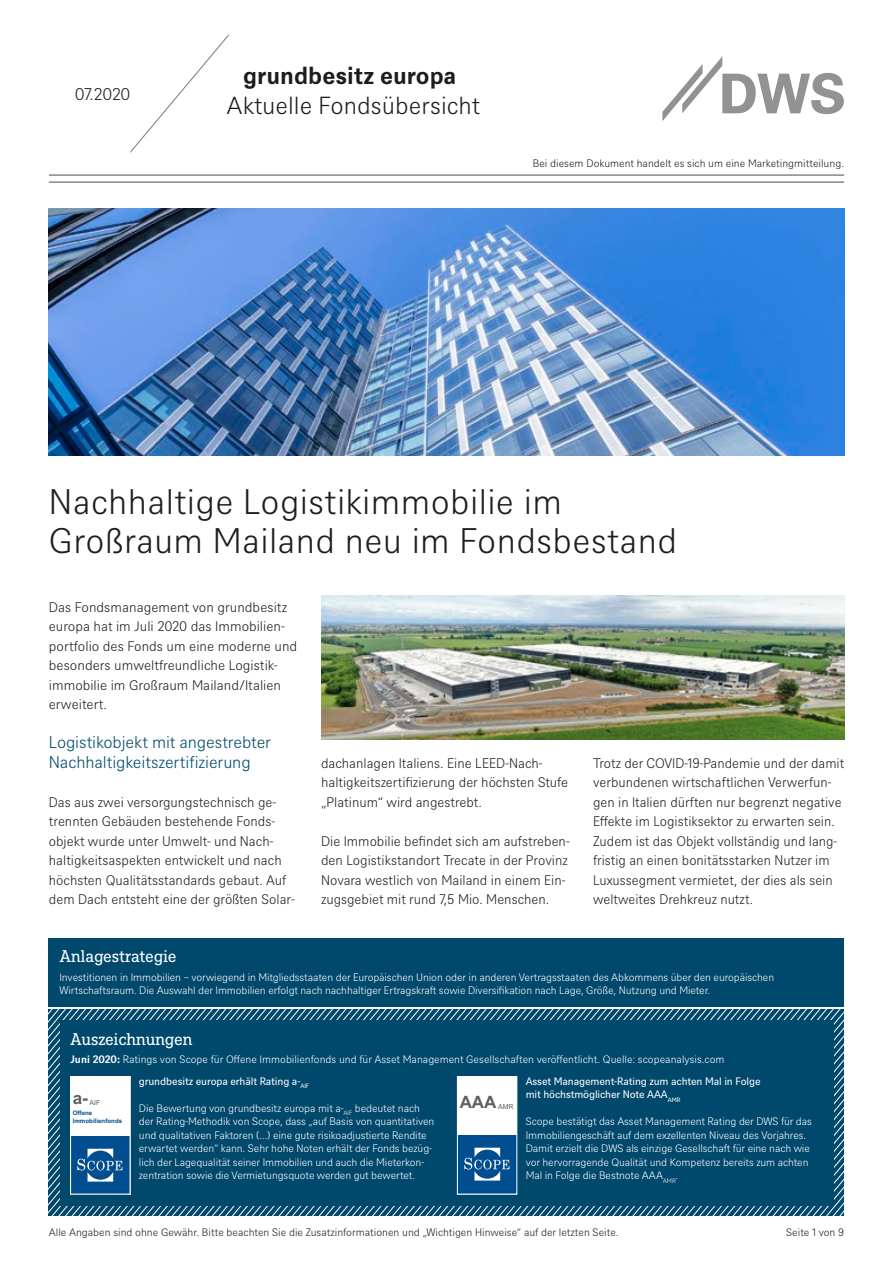
<style>
.page{position:relative;width:893px;height:1263px;background:#fff}
.page>*{position:absolute;margin:0;border:0;box-sizing:border-box;transform-origin:0 0}
.t1{font:300 34.5px/39px "DWS Sans";letter-spacing:.01em;color:#1d1d1b}
.t2{font:300 24px "DWS Sans";color:#1d1d1b}
.t3{font:700 24px "DWS Sans";color:#1d1d1b}
.t4{font:700 16.95px "Arial";color:#5f5f5e}
.t5{font:300 16.5px/19.5px "DWS Sans";letter-spacing:-.01em;color:#00486c}
.t6{font:16.5px "DWS Slab";letter-spacing:-.005em;color:#fff}
.t7{font:300 16.5px "DWS Sans";color:#1d1d1b}
.t8{font:300 13.5px/19.5px "DWS Sans";color:#1d1d1b}
.t9{font:300 10.5px/13.5px "DWS Sans";letter-spacing:-.01em;color:#fff}
.t10{font:300 10.5px "DWS Sans";color:#1d1d1b}
.t11{font:10.5px/13.5px "DWS Sans";letter-spacing:-.01em;color:#fff}
.t12{font:6.9px "Arial";color:#5f5f5e}
.t13{font:700 6.15px/7.4px "Arial";color:#004d8f}
.s1{font-weight:700}
.s2{font-weight:400}
</style>
<div class="page">
<svg style="left:130px;top:34px;width:99px;height:119px"></svg>
<hr style="left:49px;top:181px;width:795px;height:2px;background:#878787">
<hr style="left:49px;top:174px;width:795px;height:2px;background:#878787">
<svg style="left:662px;top:56px;width:182px;height:65px"></svg>
<img style="left:49px;top:209px;width:795px;height:247px">
<svg style="left:49px;top:1010px;width:795px;height:206px;background:#2f6987"></svg>
<div style="left:60px;top:1020px;width:773px;height:185px;background:#00486c"></div>
<div style="left:49px;top:938px;width:795px;height:69px;background:#00486c"></div>
<div style="left:71px;top:1135px;width:59px;height:59px;background:#004d8f"></div>
<div style="left:71px;top:1076px;width:59px;height:59px;background:#fff"></div>
<svg style="left:77px;top:1149px;width:46px;height:32px"></svg>
<div style="left:70px;top:1076px;width:60px;height:118px;border:1px solid #fff"></div>
<div style="left:457px;top:1134px;width:59px;height:60px;background:#004d8f"></div>
<div style="left:457px;top:1076px;width:59px;height:58px;background:#fff"></div>
<svg style="left:464px;top:1148px;width:45px;height:32px"></svg>
<div style="left:457px;top:1076px;width:60px;height:118px;border:1px solid #fff"></div>
<img style="left:321px;top:595px;width:523px;height:145px">
<h3 class="t7" style="left:75px;top:83px;width:57px">07.2020</h3>
<h2 class="t3" style="left:243px;top:58px;width:215px">grundbesitz europa</h2>
<h2 class="t2" style="left:227px;top:89px;width:255px">Aktuelle Fondsübersicht</h2>
<p class="t10" style="left:533px;top:156px;width:313px">Bei diesem Dokument handelt es sich um eine Marketingmitteilung.</p>
<h1 class="t1" style="left:49px;top:480px;width:630px">Nachhaltige Logistikimmobilie im<br>Großraum Mailand neu im Fondsbestand</h1>
<p class="t8" style="left:49px;top:596px;width:250px">Das Fondsmanagement von grundbesitz europa hat im Juli 2020 das Immobilien&shy;portfolio des Fonds um eine moderne und besonders umweltfreundliche Logistik&shy;immobilie im Großraum Mailand/Italien erweitert.</p>
<h3 class="t5" style="left:49px;top:731px;width:224px">Logistikobjekt mit angestrebter<br>Nachhaltigkeitszertifizierung</h3>
<p class="t8" style="left:49px;top:791px;width:247px">Das aus zwei versorgungstechnisch ge&shy;trennten Gebäuden bestehende Fonds&shy;objekt wurde unter Umwelt- und Nach&shy;haltigkeitsaspekten entwickelt und nach höchsten Qualitätsstandards gebaut. Auf dem Dach entsteht eine der größten Solar-</p>
<p class="t8" style="left:321px;top:752px;width:248px">dachanlagen Italiens. Eine LEED-Nach&shy;haltigkeitszertifizierung der höchsten Stufe „Platinum“ wird angestrebt.</p>
<p class="t8" style="left:321px;top:830px;width:250px">Die Immobilie befindet sich am aufstreben&shy;den Logistikstandort Trecate in der Provinz Novara westlich von Mailand in einem Ein&shy;zugsgebiet mit rund 7,5 Mio. Menschen.</p>
<p class="t8" style="left:593px;top:752px;width:253px">Trotz der COVID-19-Pandemie und der damit verbundenen wirtschaftlichen Verwerfun&shy;gen in Italien dürften nur begrenzt negative Effekte im Logistiksektor zu erwarten sein.<br>Zudem ist das Objekt vollständig und lang&shy;fristig an einen bonitätsstarken Nutzer im Luxussegment vermietet, der dies als sein weltweites Drehkreuz nutzt.</p>
<h3 class="t6" style="left:60px;top:945px;width:118px">Anlagestrategie</h3>
<p class="t9" style="left:60px;top:970px;width:716px;line-height:12.6px">Investitionen in Immobilien – vorwiegend in Mitgliedsstaaten der Europäischen Union oder in anderen Vertragsstaaten des Abkommens über den europäischen<br>Wirtschaftsraum. Die Auswahl der Immobilien erfolgt nach nachhaltiger Ertragskraft sowie Diversifikation nach Lage, Größe, Nutzung und Mieter.</p>
<h3 class="t6" style="left:70px;top:1028px;width:124px">Auszeichnungen</h3>
<p class="t9" style="left:139px;top:1047px;width:587px;line-height:22px;text-indent:-69px"><span class="s1">Juni 2020:</span> Ratings von Scope für Offene Immobilienfonds und für Asset Management Gesellschaften veröffentlicht. Quelle: scopeanalysis.com <span class="s2">grundbesitz europa erhält Rating a-</span><sub>AIF</sub></p>
<p class="t9" style="left:139px;top:1101px;width:297px">Die Bewertung von grundbesitz europa mit a-<sub>AIF</sub> bedeutet nach der Rating-Methodik von Scope, dass „auf Basis von quantitativen und qualitativen Faktoren (...) eine gute risikoadjustierte Rendite erwartet werden“ kann. Sehr hohe Noten erhält der Fonds bezüg&shy;lich der Lagequalität seiner Immobilien und auch die Mieterkon&shy;zentration sowie die Vermietungsquote werden gut bewertet.</p>
<p class="t11" style="left:526px;top:1074px;width:236px">Asset Management-Rating zum achten Mal in Folge mit höchstmöglicher Note AAA<sub>AMR</sub></p>
<p class="t9" style="left:526px;top:1114px;width:288px">Scope bestätigt das Asset Management Rating der DWS für das Immobiliengeschäft auf dem exzellenten Niveau des Vorjahres.<br>Damit erzielt die DWS als einzige Gesellschaft für eine nach wie vor hervorragende Qualität und Kompetenz bereits zum achten Mal in Folge die Bestnote AAA<sub>AMR</sub>.</p>
<h3 class="t4" style="left:73px;top:1086px;width:17px">a-</h3>
<p class="t12" style="left:89px;top:1098px;width:12px">AIF</p>
<p class="t13" style="left:73px;top:1109px;width:51px">Offene<br>Immobilienfonds</p>
<h3 class="t4" style="left:460px;top:1090px;width:38px">AAA</h3>
<p class="t12" style="left:498px;top:1102px;width:17px">AMR</p>
<p class="t10" style="left:49px;top:1225px;width:571px">Alle Angaben sind ohne Gewähr. Bitte beachten Sie die Zusatzinformationen und „Wichtigen Hinweise“ auf der letzten Seite.</p>
<p class="t10" style="left:786px;top:1225px;width:59px">Seite 1 von 9</p>
</div>
